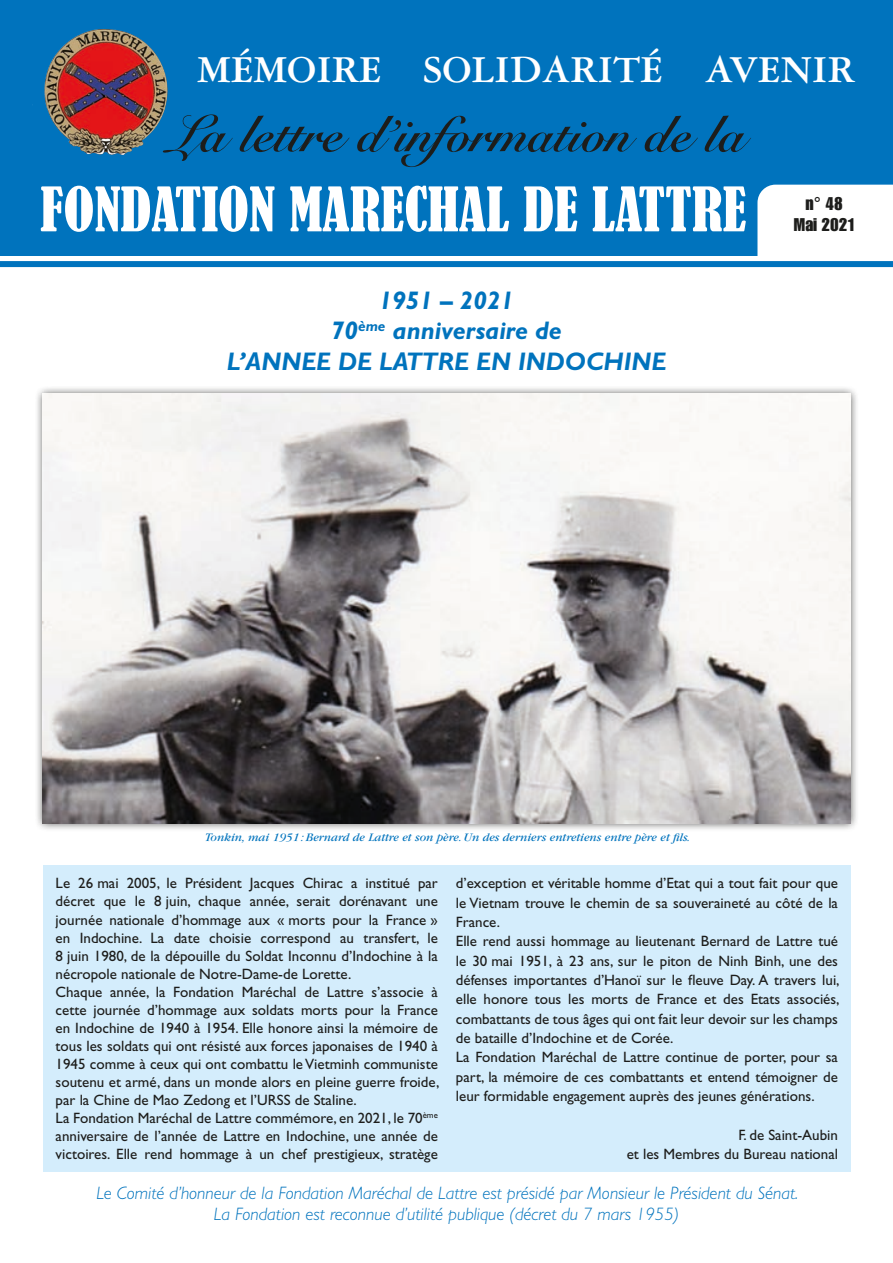
<style>
.page{position:relative;width:893px;height:1263px;background:#fff}
.page>*{position:absolute;margin:0;border:0;box-sizing:border-box;transform-origin:0 0}
.t1{font:condensed 57px "Bernard";color:#fff}
.t2{font:51px "Snell Roundhand LT Std Bd Scr";color:#1d1d1b}
.t3{font:700 40.5px "Garamond Three LT";color:#fff}
.t4{font:italic 700 25.5px "Gill Sans Std";color:#0073bd}
.t5{font:italic 300 18px "Gill Sans Std";color:#0073bd}
.t6{font:18px "Impact LT Std";color:#1d1d1b}
.t7{font:15px/18px "Gill Sans Std";color:#1d1d1b;text-align:justify}
.t8{font:italic 12px "Garamond";color:#0073bd}
</style>
<div class="page">
<div style="left:0;top:261px;width:893px;height:6px;background:#0073bd"></div>
<div style="left:0;top:0;width:893px;height:256px;background:#0073bd"></div>
<div style="left:757px;top:185px;width:136px;height:71px;background:#fff"></div>
<img style="left:50px;top:29px;width:55px;height:35px">
<div style="left:43px;top:865px;width:808px;height:307px;background:#d4edfc"></div>
<div style="left:34px;top:386px;width:826px;height:446px;background:#1d1d1b;opacity:.75"></div>
<img style="left:43px;top:394px;width:808px;height:430px">
<p class="t3" style="left:197px;top:47px;width:659px">MÉMOIRE SOLIDARITÉ AVENIR</p>
<p class="t2" style="left:171px;top:103px;width:576px">La lettre d’information de la</p>
<p class="t1" style="left:40px;top:176px;width:708px">FONDATION MARECHAL DE LATTRE</p>
<p class="t6" style="left:805px;top:193px;width:39px">n° 48</p>
<p class="t6" style="left:794px;top:214px;width:62px">Mai 2021</p>
<p class="t4" style="left:379px;top:285px;width:137px">1951 – 2021</p>
<p class="t4" style="left:331px;top:316px;width:232px">70<sup>ème</sup> anniversaire de</p>
<p class="t4" style="left:227px;top:346px;width:441px">L’ANNEE DE LATTRE EN INDOCHINE</p>
<p class="t8" style="left:205px;top:831px;width:487px">Tonkin, mai 1951: Bernard de Lattre et son père. Un des derniers entretiens entre père et fils.</p>
<p class="t7" style="left:56px;top:874px;width:384px">Le 26 mai 2005, le Président Jacques Chirac a institué par décret que le 8 juin, chaque année, serait dorénavant une journée nationale d’hommage aux « morts pour la France » en Indochine. La date choisie correspond au transfert, le 8 juin 1980, de la dépouille du Soldat Inconnu d’Indochine à la nécropole nationale de Notre-Dame-de Lorette.</p>
<p class="t7" style="left:56px;top:983px;width:385px">Chaque année, la Fondation Maréchal de Lattre s’associe à cette journée d’hommage aux soldats morts pour la France en Indochine de 1940 à 1954. Elle honore ainsi la mémoire de tous les soldats qui ont résisté aux forces japonaises de 1940 à 1945 comme à ceux qui ont combattu le Vietminh communiste soutenu et armé, dans un monde alors en pleine guerre froide, par la Chine de Mao Zedong et l’URSS de Staline.</p>
<p class="t7" style="left:56px;top:1109px;width:384px">La Fondation Maréchal de Lattre commémore, en 2021, le 70<sup>ème </sup>anniversaire de l’année de Lattre en Indochine, une année de victoires. Elle rend hommage à un chef prestigieux, stratège</p>
<p class="t7" style="left:456px;top:874px;width:384px;line-height:19.4px">d’exception et véritable homme d’Etat qui a tout fait pour que le Vietnam trouve le chemin de sa souveraineté au côté de la France.</p>
<p class="t7" style="left:456px;top:932px;width:385px;line-height:19.4px">Elle rend aussi hommage au lieutenant Bernard de Lattre tué le 30 mai 1951, à 23 ans, sur le piton de Ninh Binh, une des défenses importantes d’Hanoï sur le fleuve Day. A travers lui, elle honore tous les morts de France et des Etats associés, combattants de tous âges qui ont fait leur devoir sur les champs de bataille d’Indochine et de Corée.</p>
<p class="t7" style="left:456px;top:1048px;width:384px;line-height:19.4px">La Fondation Maréchal de Lattre continue de porter, pour sa part, la mémoire de ces combattants et entend témoigner de leur formidable engagement auprès des jeunes générations.</p>
<p class="t7" style="left:738px;top:1126px;width:101px">F. de Saint-Aubin</p>
<p class="t7" style="left:627px;top:1145px;width:213px">et les Membres du Bureau national</p>
<p class="t5" style="left:96px;top:1183px;width:703px">Le Comité d’honneur de la Fondation Maréchal de Lattre est présidé par Monsieur le Président du Sénat.</p>
<p class="t5" style="left:214px;top:1204px;width:467px">La Fondation est reconnue d’utilité publique (décret du 7 mars 1955)</p>
</div>
